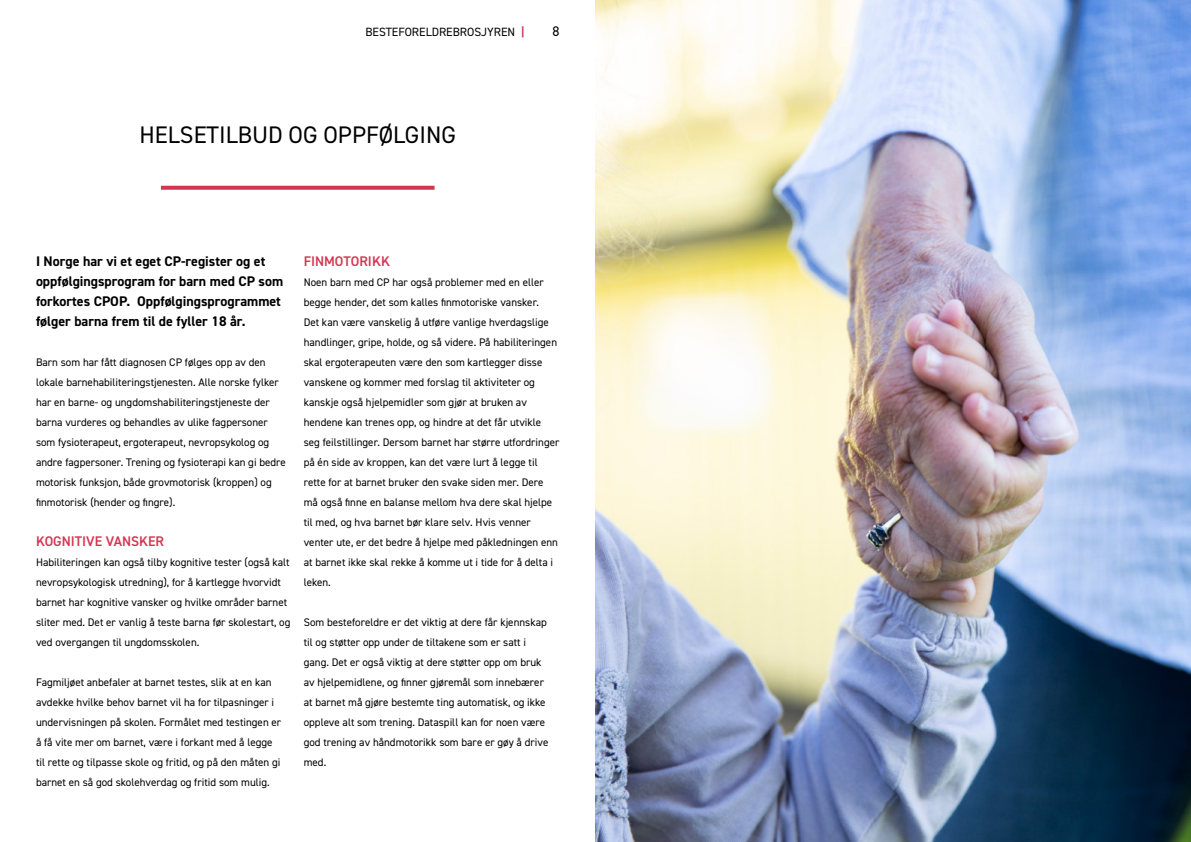
<style>
.page{position:relative;width:1191px;height:842px;background:#fff}
.page>*{position:absolute;margin:0;border:0;box-sizing:border-box;transform-origin:0 0}
.t1{font:24px "DIN2014";color:#000}
.t2{font:700 14px/20px "DIN2014";color:#000}
.t3{font:600 14px "DIN2014";color:#d43553}
.t4{font:14px "DIN2014";color:#000}
.t5{font:12px "DIN2014";color:#000}
.t6{font:11px/20px "DIN2014";color:#000}
.s1{font-weight:700;color:#d43553}
</style>
<div class="page">
<img style="left:595px;top:0;width:596px;height:842px">
<svg style="left:161px;top:186px;width:273px;height:4px"></svg>
<p class="t5" style="left:365px;top:24px;width:161px">BESTEFORELDREBROSJYREN <span class="s1">|</span></p>
<p class="t4" style="left:552px;top:22px;width:8px">8</p>
<h1 class="t1" style="left:140px;top:119px;width:318px">HELSETILBUD OG OPPFØLGING</h1>
<p class="t2" style="left:36px;top:251px;width:249px">I Norge har vi et eget CP-register og et oppfølgingsprogram for barn med CP som forkortes CPOP. Oppfølgingsprogrammet følger barna frem til de fyller 18 år.</p>
<p class="t6" style="left:36px;top:352px;width:251px">Barn som har fått diagnosen CP følges opp av den lokale barnehabiliteringstjenesten. Alle norske fylker har en barne- og ungdomshabiliteringstjeneste der barna vurderes og behandles av ulike fagpersoner som fysioterapeut, ergoterapeut, nevropsykolog og andre fagpersoner. Trening og fysioterapi kan gi bedre motorisk funksjon, både grovmotorisk (kroppen) og finmotorisk (hender og fingre).</p>
<p class="t3" style="left:36px;top:532px;width:130px">KOGNITIVE VANSKER</p>
<p class="t6" style="left:36px;top:552px;width:256px">Habiliteringen kan også tilby kognitive tester (også kalt nevropsykologisk utredning), for å kartlegge hvorvidt barnet har kognitive vansker og hvilke områder barnet sliter med. Det er vanlig å teste barna før skolestart, og ved overgangen til ungdomsskolen.</p>
<p class="t6" style="left:36px;top:672px;width:247px">Fagmiljøet anbefaler at barnet testes, slik at en kan avdekke hvilke behov barnet vil ha for tilpasninger i undervisningen på skolen. Formålet med testingen er å få vite mer om barnet, være i forkant med å legge til rette og tilpasse skole og fritid, og på den måten gi barnet en så god skolehverdag og fritid som mulig.</p>
<p class="t3" style="left:304px;top:252px;width:88px">FINMOTORIKK</p>
<p class="t6" style="left:304px;top:272px;width:257px">Noen barn med CP har også problemer med en eller begge hender, det som kalles finmotoriske vansker.<br>Det kan være vanskelig å utføre vanlige hverdagslige handlinger, gripe, holde, og så videre. På habiliteringen skal ergoterapeuten være den som kartlegger disse vanskene og kommer med forslag til aktiviteter og kanskje også hjelpemidler som gjør at bruken av hendene kan trenes opp, og hindre at det får utvikle seg feilstillinger. Dersom barnet har større utfordringer på én side av kroppen, kan det være lurt å legge til rette for at barnet bruker den svake siden mer. Dere må også finne en balanse mellom hva dere skal hjelpe til med, og hva barnet bør klare selv. Hvis venner venter ute, er det bedre å hjelpe med påkledningen enn at barnet ikke skal rekke å komme ut i tide for å delta i leken.</p>
<p class="t6" style="left:304px;top:612px;width:246px">Som besteforeldre er det viktig at dere får kjennskap til og støtter opp under de tiltakene som er satt i gang. Det er også viktig at dere støtter opp om bruk av hjelpemidlene, og finner gjøremål som innebærer at barnet må gjøre bestemte ting automatisk, og ikke oppleve alt som trening. Dataspill kan for noen være god trening av håndmotorikk som bare er gøy å drive med.</p>
</div>
